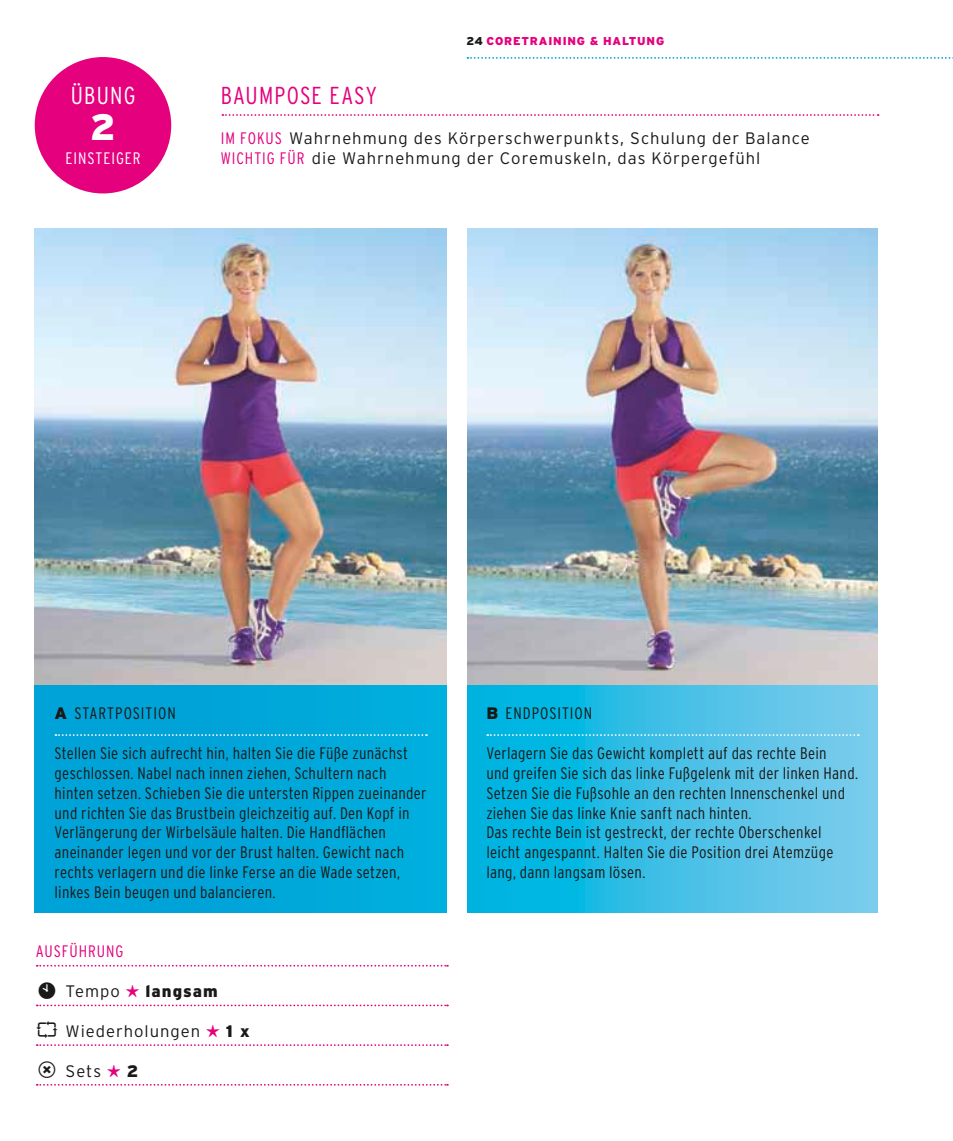
<style>
.page{position:relative;width:953px;height:1141px;background:#fff}
.page>*{position:absolute;margin:0;border:0;box-sizing:border-box;transform-origin:0 0}
.t1{font:900 36.75px "Interstate";color:#fff}
.t2{font:300 condensed 24.5px "Interstate";letter-spacing:.05em;color:#e5007d}
.t3{font:300 condensed 24.5px "Interstate";color:#fff}
.t4{font:300 condensed 16.62px/19.8px "Interstate";letter-spacing:.015em;color:#1a1918}
.t5{font:300 16.62px/19.8px "Interstate";letter-spacing:.055em;color:#1a1918}
.t6{font:300 condensed 16.62px "Interstate";letter-spacing:.055em;color:#1a1918}
.t7{font:300 condensed 16.62px "Interstate";letter-spacing:.06em;color:#e5007d}
.t8{font:300 condensed 16.62px "Interstate";color:#fff}
.t9{font:900 16.62px "Interstate";color:#1a1918}
.t10{font:900 11.38px "Interstate";letter-spacing:.075em;color:#e5007d}
.s1{color:#1a1918}
.s2{font-stretch:condensed;color:#e5007d}
.s3{font-weight:900;font-stretch:normal}
</style>
<div class="page">
<svg style="left:35px;top:685px;width:843px;height:228px;background:#1db3df"></svg>
<img style="left:467px;top:228px;width:411px;height:457px">
<img style="left:35px;top:228px;width:411px;height:457px">
<div style="left:446px;top:228px;width:20px;height:740px;background:#fff"></div>
<svg style="left:467px;top:57px;width:486px;height:2px"></svg>
<div style="left:35px;top:57px;width:136px;height:136px;background:#e5007d;border-radius:50%"></div>
<svg style="left:222px;top:114px;width:656px;height:2px"></svg>
<svg style="left:37px;top:1084px;width:411px;height:2px"></svg>
<svg style="left:37px;top:1044px;width:411px;height:2px"></svg>
<svg style="left:37px;top:1005px;width:411px;height:1px"></svg>
<svg style="left:37px;top:965px;width:411px;height:2px"></svg>
<svg style="left:55px;top:734px;width:372px;height:2px"></svg>
<svg style="left:487px;top:734px;width:371px;height:2px"></svg>
<h2 class="t3" style="left:71px;top:82px;width:14px">ÜBUN</h2>
<h2 class="t3" style="left:124px;top:82px;width:13px">G</h2>
<h1 class="t1" style="left:90px;top:106px;width:27px">2</h1>
<p class="t8" style="left:66px;top:149px;width:8px">EINSTEI</p>
<p class="t8" style="left:116px;top:149px;width:17px">GER</p>
<p class="t10" style="left:466px;top:34px;width:197px"><span class="s1">24</span> CORETRAINING &amp; HALTUNG</p>
<h2 class="t2" style="left:221px;top:82px;width:158px">Baumpose easy</h2>
<p class="t7" style="left:221px;top:129px;width:36px">IM FOKUS</p>
<p class="t5" style="left:221px;top:128px;width:590px;text-indent:68px">Wahrnehmung des Körperschwerpunkts, Schulung der Balance<br><span class="s2">Wichtig für</span> die Wahrnehmung der Coremuskeln, das Körpergefühl</p>
<p class="t6" style="left:55px;top:704px;width:123px"><span class="s3">A</span> Startposition</p>
<p class="t4" style="left:55px;top:743px;width:373px">Stellen Sie sich aufrecht hin, halten Sie die Füße zunächst geschlossen. Nabel nach innen ziehen, Schultern nach hinten setzen. Schieben Sie die untersten Rippen zueinander und richten Sie das Brustbein gleichzeitig auf. Den Kopf in Verlängerung der Wirbelsäule halten. Die Handflächen aneinander legen und vor der Brust halten. Gewicht nach rechts verlagern und die linke Ferse an die Wade setzen, linkes Bein beugen und balancieren.</p>
<p class="t7" style="left:36px;top:942px;width:88px">Ausführung</p>
<p class="t5" style="left:66px;top:981px;width:56px">Tempo</p>
<p class="t9" style="left:146px;top:982px;width:74px">LANGSAM</p>
<p class="t5" style="left:66px;top:1021px;width:136px">Wiederholungen</p>
<p class="t9" style="left:226px;top:1021px;width:25px">1 X</p>
<p class="t5" style="left:66px;top:1061px;width:37px">Sets</p>
<p class="t9" style="left:127px;top:1061px;width:13px">2</p>
<p class="t6" style="left:486px;top:704px;width:107px"><span class="s3">B</span> endposition</p>
<p class="t4" style="left:486px;top:743px;width:373px">Verlagern Sie das Gewicht komplett auf das rechte Bein<br>und greifen Sie sich das linke Fußgelenk mit der linken Hand.<br>Setzen Sie die Fußsohle an den rechten Innenschenkel und ziehen Sie das linke Knie sanft nach hinten.<br>Das rechte Bein ist gestreckt, der rechte Oberschenkel leicht angespannt. Halten Sie die Position drei Atemzüge lang, dann langsam lösen.</p>
</div>
